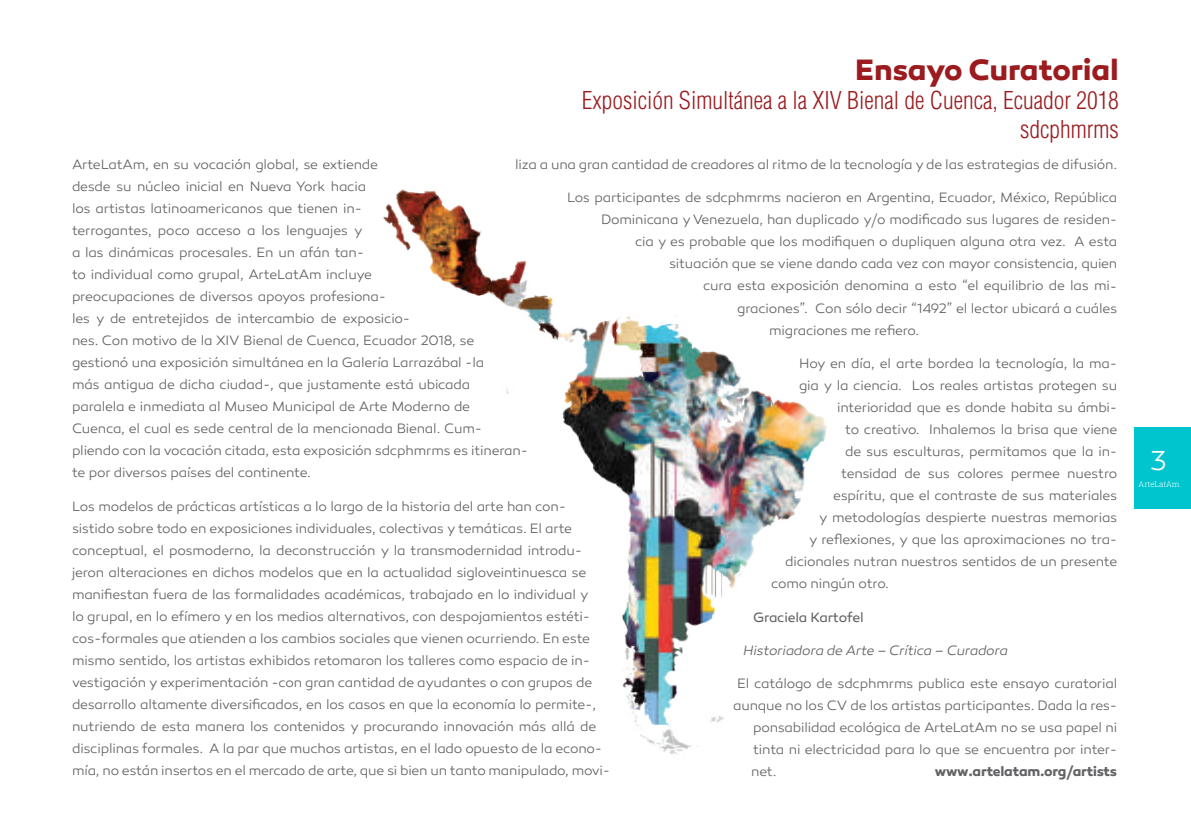
<style>
.page{position:relative;width:1191px;height:840px;background:#fff}
.page>*{position:absolute;margin:0;border:0;box-sizing:border-box;transform-origin:0 0}
.t1{font:700 30px "Canaro";letter-spacing:-.005em;color:#9b1b1e}
.t2{font:300 28px "Canaro";color:#fff}
.t3{font:300 condensed 24px/28.8px "Helvetica";color:#9b1b1e;text-align:right}
.t4{font:300 13.8px/22px "Canaro";letter-spacing:-.015em;color:#636366}
.t5{font:italic 300 13.8px "Canaro";letter-spacing:-.015em;color:#636366}
.t6{font:700 13.8px "Canaro";letter-spacing:-.015em;color:#636366}
.t7{font:13.8px "Canaro";letter-spacing:-.015em;color:#636366}
.t8{font:300 8px "Roboto Slab";letter-spacing:-.01em;color:#fff}
</style>
<div class="page">
<div style="left:1134px;top:426px;width:57px;height:82px;background:#00c5ce"></div>
<img style="left:382px;top:189px;width:445px;height:566px">
<h1 class="t1" style="left:855px;top:51px;width:265px">Ensayo Curatorial</h1>
<h3 class="t3" style="left:581px;top:86px;width:539px">Exposición Simultánea a la XIV Bienal de Cuenca, Ecuador 2018 sdcphmrms</h3>
<p class="t4" style="left:515px;top:153px;width:603px">liza a una gran cantidad de creadores al ritmo de la tecnología y de las estrategias de difusión.</p>
<p class="t4" style="left:567px;top:187px;width:552px">Los participantes de sdcphmrms nacieron en Argentina, Ecuador, México, República</p>
<p class="t4" style="left:601px;top:209px;width:517px">Dominicana y Venezuela, han duplicado y/o modificado sus lugares de residen-</p>
<p class="t4" style="left:635px;top:231px;width:484px">cia y es probable que los modifiquen o dupliquen alguna otra vez. A esta</p>
<p class="t4" style="left:669px;top:253px;width:450px">situación que se viene dando cada vez con mayor consistencia, quien</p>
<p class="t4" style="left:703px;top:275px;width:415px">cura esta exposición denomina a esto “el equilibrio de las mi-</p>
<p class="t4" style="left:737px;top:297px;width:381px">graciones”. Con sólo decir “1492” el lector ubicará a cuáles</p>
<p class="t4" style="left:769px;top:319px;width:152px">migraciones me refiero.</p>
<p class="t4" style="left:799px;top:352px;width:319px">Hoy en día, el arte bordea la tecnología, la ma-</p>
<p class="t4" style="left:799px;top:374px;width:320px">gia y la ciencia. Los reales artistas protegen su</p>
<p class="t4" style="left:837px;top:396px;width:281px">interioridad que es donde habita su ámbi-</p>
<p class="t4" style="left:845px;top:418px;width:274px">to creativo. Inhalemos la brisa que viene</p>
<p class="t4" style="left:845px;top:440px;width:274px">de sus esculturas, permitamos que la in-</p>
<p class="t4" style="left:841px;top:462px;width:277px">tensidad de sus colores permee nuestro</p>
<p class="t4" style="left:833px;top:484px;width:286px">espíritu, que el contraste de sus materiales</p>
<p class="t4" style="left:819px;top:506px;width:299px">y metodologías despierte nuestras memorias</p>
<p class="t4" style="left:809px;top:528px;width:310px">y reflexiones, y que las aproximaciones no tra-</p>
<p class="t4" style="left:785px;top:550px;width:334px">dicionales nutran nuestros sentidos de un presente</p>
<p class="t4" style="left:771px;top:572px;width:119px">como ningún otro.</p>
<p class="t7" style="left:753px;top:608px;width:112px">Graciela Kartofel</p>
<p class="t5" style="left:743px;top:642px;width:266px">Historiadora de Arte – Crítica – Curadora</p>
<p class="t4" style="left:737px;top:672px;width:381px">El catálogo de sdcphmrms publica este ensayo curatorial</p>
<p class="t4" style="left:733px;top:694px;width:385px">aunque no los CV de los artistas participantes. Dada la res-</p>
<p class="t4" style="left:753px;top:716px;width:366px">ponsabilidad ecológica de ArteLatAm no se usa papel ni</p>
<p class="t4" style="left:753px;top:738px;width:365px">tinta ni electricidad para lo que se encuentra por inter-</p>
<p class="t4" style="left:751px;top:760px;width:27px">net.</p>
<p class="t6" style="left:934px;top:762px;width:184px">www.artelatam.org/artists</p>
<p class="t4" style="left:72px;top:153px;width:458px">ArteLatAm, en su vocación global, se extiende<br>desde su núcleo inicial en Nueva York hacia<br>los artistas latinoamericanos que tienen in-<br>terrogantes, poco acceso a los lenguajes y<br>a las dinámicas procesales. En un afán tan-<br>to individual como grupal, ArteLatAm incluye<br>preocupaciones de diversos apoyos profesiona-<br>les y de entretejidos de intercambio de exposicio-<br>nes. Con motivo de la XIV Bienal de Cuenca, Ecuador 2018, se gestionó una exposición simultánea en la Galería Larrazábal -la<br>más antigua de dicha ciudad-, que justamente está ubicada<br>paralela e inmediata al Museo Municipal de Arte Moderno de<br>Cuenca, el cual es sede central de la mencionada Bienal. Cum&shy;pliendo con la vocación citada, esta exposición sdcphmrms es itineran&shy;te por diversos países del continente.</p>
<p class="t4" style="left:72px;top:495px;width:539px">Los modelos de prácticas artísticas a lo largo de la historia del arte han con&shy;sistido sobre todo en exposiciones individuales, colectivas y temáticas. El arte conceptual, el posmoderno, la deconstrucción y la transmodernidad introdu&shy;jeron alteraciones en dichos modelos que en la actualidad sigloveintinuesca se manifiestan fuera de las formalidades académicas, trabajado en lo individual y<br>lo grupal, en lo efímero y en los medios alternativos, con despojamientos estéti&shy;cos-formales que atienden a los cambios sociales que vienen ocurriendo. En este mismo sentido, los artistas exhibidos retomaron los talleres como espacio de in&shy;vestigación y experimentación -con gran cantidad de ayudantes o con grupos de desarrollo altamente diversificados, en los casos en que la economía lo permite-, nutriendo de esta manera los contenidos y procurando innovación más allá de disciplinas formales. A la par que muchos artistas, en el lado opuesto de la econo&shy;mía, no están insertos en el mercado de arte, que si bien un tanto manipulado, movi-</p>
<h2 class="t2" style="left:1150px;top:444px;width:18px">3</h2>
<p class="t8" style="left:1138px;top:478px;width:43px">ArteLatAm</p>
</div>
